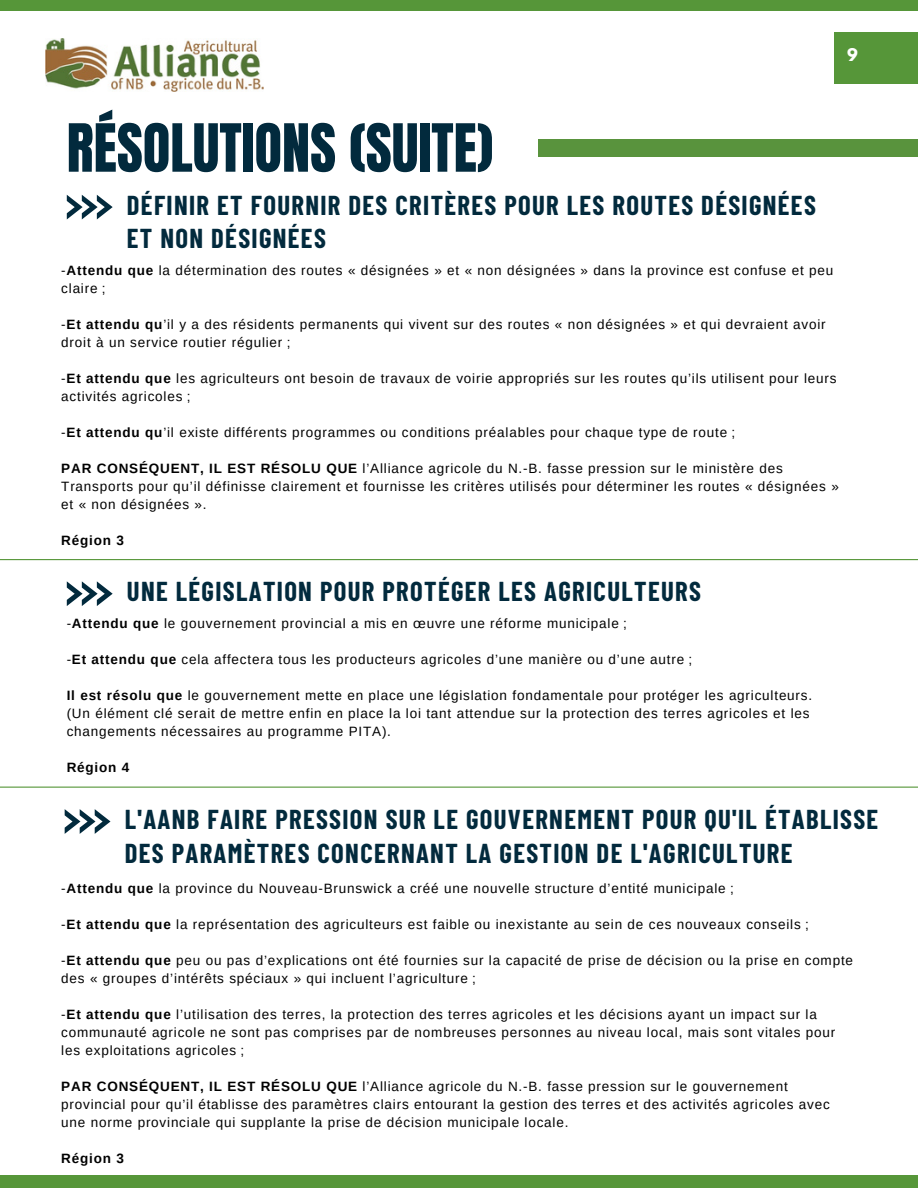
<style>
.page{position:relative;width:918px;height:1188px;background:#fff}
.page>*{position:absolute;margin:0;border:0;box-sizing:border-box;transform-origin:0 0}
.t1{font:56.4px "Anton";color:#022a3d}
.t2{font:700 26.7px/33.8px "Barlow Condensed";letter-spacing:.05em;color:#022a3d}
.t3{font:700 15.45px "League Spartan";color:#fff}
.t4{font:13.5px/18px "Arimo";letter-spacing:.06em;color:#000}
.t5{font:700 13.5px "Arimo";letter-spacing:.06em;color:#000}
.s1{font-weight:700}
</style>
<div class="page">
<svg style="left:67px;top:195px;width:46px;height:24px"></svg>
<div style="left:0;top:0;width:918px;height:11px;background:#569639"></div>
<div style="left:0;top:1175px;width:918px;height:13px;background:#569639"></div>
<div style="left:834px;top:32px;width:84px;height:51px;background:#569639"></div>
<div style="left:538px;top:140px;width:380px;height:17px;background:#59933d"></div>
<img style="left:45px;top:38px;width:218px;height:53px">
<svg style="left:67px;top:581px;width:46px;height:25px"></svg>
<svg style="left:65px;top:809px;width:46px;height:25px"></svg>
<hr style="left:0;top:787px;width:918px;height:1px;background:#569639">
<hr style="left:0;top:559px;width:918px;height:1px;background:#569639">
<p class="t3" style="left:847px;top:47px;width:12px">9</p>
<h1 class="t1" style="left:67px;top:108px;width:428px">RÉSOLUTIONS (SUITE)</h1>
<h2 class="t2" style="left:127px;top:187px;width:690px">DÉFINIR ET FOURNIR DES CRITÈRES POUR LES ROUTES DÉSIGNÉES<br>ET NON DÉSIGNÉES</h2>
<p class="t4" style="left:61px;top:262px;width:773px">-<span class="s1">Attendu que</span> la détermination des routes « désignées » et « non désignées » dans la province est confuse et peu claire ;</p>
<p class="t4" style="left:61px;top:316px;width:766px">-<span class="s1">Et attendu qu</span>’il y a des résidents permanents qui vivent sur des routes « non désignées » et qui devraient avoir droit à un service routier régulier ;</p>
<p class="t4" style="left:61px;top:370px;width:777px">-<span class="s1">Et attendu que</span> les agriculteurs ont besoin de travaux de voirie appropriés sur les routes qu’ils utilisent pour leurs activités agricoles ;</p>
<p class="t4" style="left:61px;top:424px;width:676px">-<span class="s1">Et attendu qu</span>’il existe différents programmes ou conditions préalables pour chaque type de route ;</p>
<p class="t4" style="left:61px;top:460px;width:779px"><span class="s1">PAR CONSÉQUENT, IL EST RÉSOLU QUE</span> l’Alliance agricole du N.-B. fasse pression sur le ministère des<br>Transports pour qu’il définisse clairement et fournisse les critères utilisés pour déterminer les routes « désignées » et « non désignées ».</p>
<p class="t5" style="left:61px;top:533px;width:64px">Région 3</p>
<h2 class="t2" style="left:127px;top:574px;width:576px">UNE LÉGISLATION POUR PROTÉGER LES AGRICULTEURS</h2>
<p class="t4" style="left:67px;top:614px;width:562px">-<span class="s1">Attendu que</span> le gouvernement provincial a mis en œuvre une réforme municipale ;</p>
<p class="t4" style="left:67px;top:650px;width:627px">-<span class="s1">Et attendu que</span> cela affectera tous les producteurs agricoles d’une manière ou d’une autre ;</p>
<p class="t4" style="left:67px;top:686px;width:747px"><span class="s1">Il est résolu que</span> le gouvernement mette en place une législation fondamentale pour protéger les agriculteurs. (Un élément clé serait de mettre enfin en place la loi tant attendue sur la protection des terres agricoles et les changements nécessaires au programme PITA).</p>
<p class="t5" style="left:67px;top:759px;width:64px">Région 4</p>
<h2 class="t2" style="left:125px;top:802px;width:755px">L'AANB FAIRE PRESSION SUR LE GOUVERNEMENT POUR QU'IL ÉTABLISSE<br>DES PARAMÈTRES CONCERNANT LA GESTION DE L'AGRICULTURE</h2>
<p class="t4" style="left:61px;top:879px;width:674px">-<span class="s1">Attendu que</span> la province du Nouveau-Brunswick a créé une nouvelle structure d’entité municipale ;</p>
<p class="t4" style="left:61px;top:915px;width:749px">-<span class="s1">Et attendu que</span> la représentation des agriculteurs est faible ou inexistante au sein de ces nouveaux conseils ;</p>
<p class="t4" style="left:61px;top:951px;width:793px">-<span class="s1">Et attendu que</span> peu ou pas d’explications ont été fournies sur la capacité de prise de décision ou la prise en compte des « groupes d’intérêts spéciaux » qui incluent l’agriculture ;</p>
<p class="t4" style="left:61px;top:1005px;width:776px">-<span class="s1">Et attendu que</span> l’utilisation des terres, la protection des terres agricoles et les décisions ayant un impact sur la communauté agricole ne sont pas comprises par de nombreuses personnes au niveau local, mais sont vitales pour les exploitations agricoles ;</p>
<p class="t4" style="left:61px;top:1077px;width:770px"><span class="s1">PAR CONSÉQUENT, IL EST RÉSOLU QUE</span> l’Alliance agricole du N.-B. fasse pression sur le gouvernement provincial pour qu’il établisse des paramètres clairs entourant la gestion des terres et des activités agricoles avec une norme provinciale qui supplante la prise de décision municipale locale.</p>
<p class="t5" style="left:61px;top:1151px;width:64px">Région 3</p>
</div>
